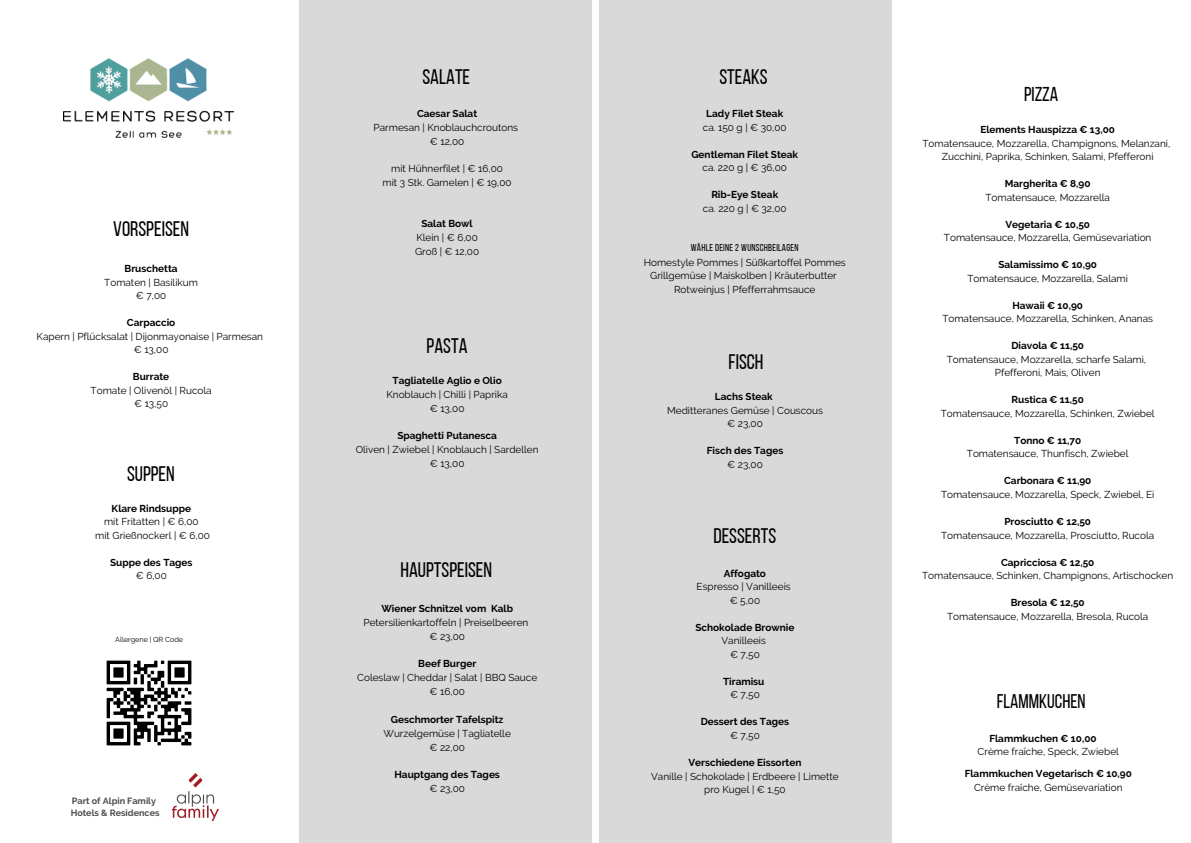
<style>
.page{position:relative;width:1191px;height:843px;background:#fff}
.page>*{position:absolute;margin:0;border:0;box-sizing:border-box;transform-origin:0 0}
.t1{font:21px "Bebas Neue";color:#000}
.t2{font:20px "Bebas Neue";color:#000}
.t3{font:19.7px "Bebas Neue";color:#000}
.t4{font:10px "Raleway";color:#000}
.t5{font:700 10px "Raleway";color:#000}
.t6{font:10px "Bebas Neue";letter-spacing:.03em;color:#000}
.t7{font:700 9px "Raleway";color:#4c4c4b}
.t8{font:7.2px "Raleway";color:#000}
</style>
<div class="page">
<div style="left:299px;top:0;width:293px;height:842px;background:#d9d9d9"></div>
<div style="left:600px;top:0;width:291px;height:842px;background:#d9d9d9"></div>
<img style="left:64px;top:58px;width:169px;height:79px">
<img style="left:173px;top:773px;width:46px;height:47px">
<img style="left:106px;top:660px;width:86px;height:86px">
<p class="t1" style="left:113px;top:220px;width:77px">VORSPEISEN</p>
<p class="t5" style="left:125px;top:263px;width:54px">Bruschetta</p>
<p class="t4" style="left:104px;top:276px;width:95px">Tomaten | Basilikum</p>
<p class="t4" style="left:136px;top:290px;width:32px">€ 7,00</p>
<p class="t5" style="left:127px;top:317px;width:50px">Carpaccio</p>
<p class="t4" style="left:37px;top:330px;width:228px">Kapern | Pflücksalat | Dijonmayonaise | Parmesan</p>
<p class="t4" style="left:134px;top:344px;width:36px">€ 13,00</p>
<p class="t5" style="left:133px;top:371px;width:38px">Burrate</p>
<p class="t4" style="left:91px;top:384px;width:122px">Tomate | Olivenöl | Rucola</p>
<p class="t4" style="left:134px;top:398px;width:36px">€ 13,50</p>
<p class="t1" style="left:127px;top:465px;width:49px">SUPPEN</p>
<p class="t5" style="left:112px;top:502px;width:81px">Klare Rindsuppe</p>
<p class="t4" style="left:104px;top:516px;width:96px">mit Fritatten | € 6,00</p>
<p class="t4" style="left:95px;top:529px;width:116px">mit Grießnockerl | € 6,00</p>
<p class="t5" style="left:110px;top:556px;width:84px">Suppe des Tages</p>
<p class="t4" style="left:136px;top:570px;width:33px">€ 6,00</p>
<p class="t8" style="left:115px;top:635px;width:69px">Allergene | QR Code</p>
<p class="t7" style="left:72px;top:795px;width:86px">Part of Alpin Family</p>
<p class="t7" style="left:71px;top:807px;width:90px">Hotels &amp; Residences</p>
<p class="t1" style="left:422px;top:68px;width:49px">SALATE</p>
<p class="t5" style="left:417px;top:108px;width:62px">Caesar Salat</p>
<p class="t4" style="left:373px;top:122px;width:146px">Parmesan | Knoblauchcroutons</p>
<p class="t4" style="left:430px;top:135px;width:36px">€ 12,00</p>
<p class="t4" style="left:391px;top:163px;width:113px">mit Hühnerfilet | € 16,00</p>
<p class="t4" style="left:382px;top:177px;width:131px">mit 3 Stk. Garnelen | € 19,00</p>
<p class="t5" style="left:421px;top:218px;width:53px">Salat Bowl</p>
<p class="t4" style="left:416px;top:232px;width:63px">Klein | € 6,00</p>
<p class="t4" style="left:415px;top:245px;width:66px">Groß | € 12,00</p>
<p class="t1" style="left:426px;top:337px;width:43px">PASTA</p>
<p class="t5" style="left:392px;top:375px;width:111px">Tagliatelle Aglio e Olio</p>
<p class="t4" style="left:386px;top:388px;width:123px">Knoblauch | Chilli | Paprika</p>
<p class="t4" style="left:430px;top:402px;width:36px">€ 13,00</p>
<p class="t5" style="left:397px;top:430px;width:101px">Spaghetti Putanesca</p>
<p class="t4" style="left:355px;top:443px;width:184px">Oliven | Zwiebel | Knoblauch | Sardellen</p>
<p class="t4" style="left:430px;top:457px;width:36px">€ 13,00</p>
<p class="t1" style="left:400px;top:561px;width:93px">HAUPTSPEISEN</p>
<p class="t5" style="left:381px;top:602px;width:133px">Wiener Schnitzel vom Kalb</p>
<p class="t4" style="left:363px;top:616px;width:166px">Petersilienkartoffeln | Preiselbeeren</p>
<p class="t4" style="left:429px;top:630px;width:37px">€ 23,00</p>
<p class="t5" style="left:418px;top:657px;width:59px">Beef Burger</p>
<p class="t4" style="left:357px;top:671px;width:181px">Coleslaw | Cheddar | Salat | BBQ Sauce</p>
<p class="t4" style="left:429px;top:685px;width:37px">€ 16,00</p>
<p class="t5" style="left:391px;top:713px;width:114px">Geschmorter Tafelspitz</p>
<p class="t4" style="left:383px;top:727px;width:129px">Wurzelgemüse | Tagliatelle</p>
<p class="t4" style="left:429px;top:741px;width:37px">€ 22,00</p>
<p class="t5" style="left:394px;top:768px;width:107px">Hauptgang des Tages</p>
<p class="t4" style="left:429px;top:782px;width:37px">€ 23,00</p>
<p class="t1" style="left:719px;top:68px;width:50px">STEAKS</p>
<p class="t5" style="left:706px;top:108px;width:78px">Lady Filet Steak</p>
<p class="t4" style="left:702px;top:121px;width:85px">ca. 150 g | € 30,00</p>
<p class="t5" style="left:691px;top:148px;width:108px">Gentleman Filet Steak</p>
<p class="t4" style="left:702px;top:162px;width:86px">ca. 220 g | € 36,00</p>
<p class="t5" style="left:711px;top:189px;width:68px">Rib-Eye Steak</p>
<p class="t4" style="left:703px;top:202px;width:85px">ca. 220 g | € 32,00</p>
<p class="t6" style="left:690px;top:243px;width:109px">WÄHLE DEINE 2 WUNSCHBEILAGEN</p>
<p class="t4" style="left:643px;top:256px;width:203px">Homestyle Pommes | Süßkartoffel Pommes</p>
<p class="t4" style="left:650px;top:270px;width:188px">Grillgemüse | Maiskolben | Kräuterbutter</p>
<p class="t4" style="left:674px;top:283px;width:143px">Rotweinjus | Pfefferrahmsauce</p>
<p class="t1" style="left:728px;top:353px;width:36px">FISCH</p>
<p class="t5" style="left:714px;top:390px;width:59px">Lachs Steak</p>
<p class="t4" style="left:667px;top:404px;width:157px">Meditteranes Gemüse | Couscous</p>
<p class="t4" style="left:727px;top:417px;width:37px">€ 23,00</p>
<p class="t5" style="left:706px;top:445px;width:78px">Fisch des Tages</p>
<p class="t4" style="left:727px;top:458px;width:37px">€ 23,00</p>
<p class="t1" style="left:713px;top:527px;width:64px">DESSERTS</p>
<p class="t5" style="left:723px;top:567px;width:44px">Affogato</p>
<p class="t4" style="left:696px;top:580px;width:96px">Espresso | Vanilleeis</p>
<p class="t4" style="left:729px;top:594px;width:32px">€ 5,00</p>
<p class="t5" style="left:695px;top:621px;width:100px">Schokolade Brownie</p>
<p class="t4" style="left:721px;top:634px;width:46px">Vanilleeis</p>
<p class="t4" style="left:730px;top:648px;width:31px">€ 7,50</p>
<p class="t5" style="left:723px;top:675px;width:43px">Tiramisu</p>
<p class="t4" style="left:730px;top:688px;width:31px">€ 7,50</p>
<p class="t5" style="left:700px;top:715px;width:90px">Dessert des Tages</p>
<p class="t4" style="left:730px;top:729px;width:31px">€ 7,50</p>
<p class="t5" style="left:688px;top:756px;width:114px">Verschiedene Eissorten</p>
<p class="t4" style="left:651px;top:769px;width:189px">Vanille | Schokolade | Erdbeere | Limette</p>
<p class="t4" style="left:704px;top:783px;width:83px">pro Kugel | € 1,50</p>
<p class="t2" style="left:1023px;top:86px;width:36px">PIZZA</p>
<p class="t5" style="left:980px;top:123px;width:136px">Elements Hauspizza € 13,00</p>
<p class="t4" style="left:941px;top:150px;width:213px">Zucchini, Paprika, Schinken, Salami, Pfefferoni</p>
<p class="t5" style="left:1004px;top:178px;width:87px">Margherita € 8,90</p>
<p class="t4" style="left:985px;top:191px;width:126px">Tomatensauce, Mozzarella</p>
<p class="t5" style="left:1005px;top:218px;width:86px">Vegetaria € 10,50</p>
<p class="t4" style="left:943px;top:232px;width:209px">Tomatensauce, Mozzarella, Gemüsevariation</p>
<p class="t5" style="left:998px;top:259px;width:100px">Salamissimo € 10,90</p>
<p class="t4" style="left:967px;top:272px;width:162px">Tomatensauce, Mozzarella, Salami</p>
<p class="t5" style="left:1012px;top:299px;width:72px">Hawaii € 10,90</p>
<p class="t4" style="left:942px;top:313px;width:212px">Tomatensauce, Mozzarella, Schinken, Ananas</p>
<p class="t5" style="left:1011px;top:340px;width:74px">Diavola € 11,50</p>
<p class="t4" style="left:994px;top:367px;width:107px">Pfefferoni, Mais, Oliven</p>
<p class="t5" style="left:1011px;top:394px;width:74px">Rustica € 11,50</p>
<p class="t4" style="left:940px;top:407px;width:215px">Tomatensauce, Mozzarella, Schinken, Zwiebel</p>
<p class="t5" style="left:1014px;top:434px;width:69px">Tonno € 11,70</p>
<p class="t4" style="left:966px;top:448px;width:163px">Tomatensauce, Thunfisch, Zwiebel</p>
<p class="t5" style="left:1003px;top:475px;width:89px">Carbonara € 11,90</p>
<p class="t4" style="left:940px;top:488px;width:215px">Tomatensauce, Mozzarella, Speck, Zwiebel, Ei</p>
<p class="t5" style="left:1004px;top:515px;width:88px">Prosciutto € 12,50</p>
<p class="t4" style="left:941px;top:529px;width:214px">Tomatensauce, Mozzarella, Prosciutto, Rucola</p>
<p class="t5" style="left:1000px;top:556px;width:95px">Capricciosa € 12,50</p>
<p class="t4" style="left:922px;top:569px;width:252px">Tomatensauce, Schinken, Champignons, Artischocken</p>
<p class="t5" style="left:1010px;top:596px;width:75px">Bresola € 12,50</p>
<p class="t4" style="left:947px;top:610px;width:203px">Tomatensauce, Mozzarella, Bresola, Rucola</p>
<p class="t4" style="left:922px;top:137px;width:249px">Tomatensauce, Mozzarella, Champignons, Melanzani,</p>
<p class="t4" style="left:946px;top:353px;width:201px">Tomatensauce, Mozzarella, scharfe Salami,</p>
<p class="t3" style="left:996px;top:693px;width:90px">FLAMMKUCHEN</p>
<p class="t5" style="left:989px;top:732px;width:109px">Flammkuchen € 10,00</p>
<p class="t4" style="left:977px;top:745px;width:143px">Crème fraîche, Speck, Zwiebel</p>
<p class="t5" style="left:964px;top:767px;width:169px">Flammkuchen Vegetarisch € 10,90</p>
<p class="t4" style="left:973px;top:781px;width:150px">Crème fraîche, Gemüsevariation</p>
</div>
